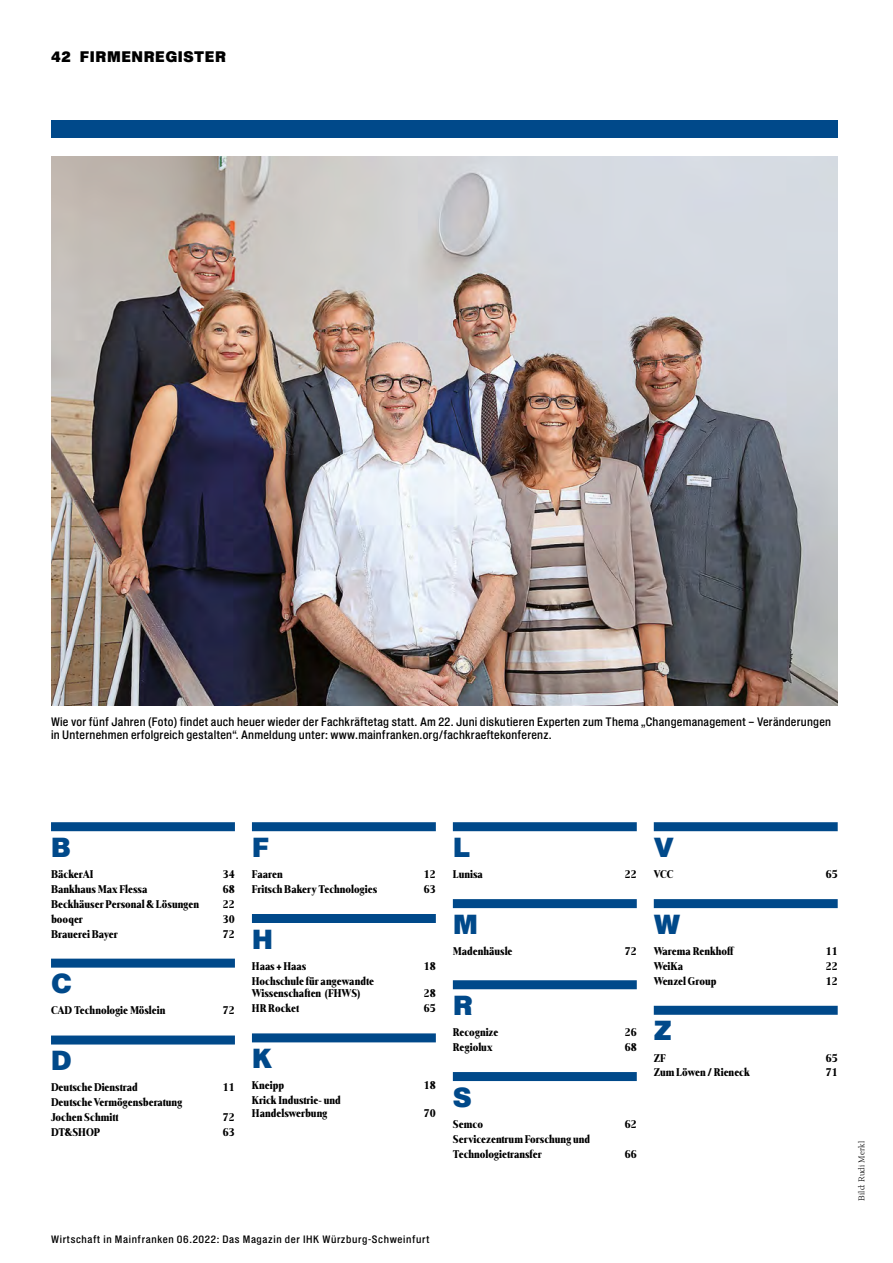
<style>
.page{position:relative;width:893px;height:1263px;background:#fff}
.page>*{position:absolute;margin:0;border:0;box-sizing:border-box;transform-origin:0 0}
.WiM_Buchstabe{font:27px "Shapiro Pro 96 Super";color:#00498a}
.t1{font:15px "Shapiro Pro 96 Super";letter-spacing:.04em;color:#000}
.WiM_Firmen{font:800 12px/12.8px "Frontis Condensed";color:#000}
.t2{font:12px/12.8px "Shapiro Pro 52 Middle";letter-spacing:.02em;color:#000}
.t3{font:10.5px "Shapiro Pro 52 Middle";letter-spacing:.06em;color:#000}
.t4{font:300 9px "Frontis";letter-spacing:.02em;color:#000}
</style>
<div class="page">
<div style="left:51px;top:120px;width:787px;height:18px;background:#00498a"></div>
<img style="left:51px;top:156px;width:787px;height:550px">
<div style="left:51px;top:822px;width:184px;height:9px;background:#00498a"></div>
<div style="left:51px;top:959px;width:184px;height:9px;background:#00498a"></div>
<div style="left:51px;top:1035px;width:184px;height:9px;background:#00498a"></div>
<div style="left:252px;top:822px;width:184px;height:9px;background:#00498a"></div>
<div style="left:252px;top:914px;width:184px;height:9px;background:#00498a"></div>
<div style="left:252px;top:1033px;width:184px;height:9px;background:#00498a"></div>
<div style="left:453px;top:822px;width:184px;height:9px;background:#00498a"></div>
<div style="left:453px;top:899px;width:184px;height:9px;background:#00498a"></div>
<div style="left:453px;top:980px;width:184px;height:9px;background:#00498a"></div>
<div style="left:453px;top:1072px;width:184px;height:9px;background:#00498a"></div>
<div style="left:654px;top:822px;width:184px;height:9px;background:#00498a"></div>
<div style="left:654px;top:899px;width:184px;height:9px;background:#00498a"></div>
<div style="left:654px;top:1006px;width:184px;height:9px;background:#00498a"></div>
<p class="t1" style="left:51px;top:46px;width:176px">42 FIRMENREGISTER</p>
<p class="t2" style="left:51px;top:716px;width:782px">Wie vor fünf Jahren (Foto) findet auch heuer wieder der Fachkräftetag statt. Am 22. Juni diskutieren Experten zum Thema „Changemanagement – Veränderungen in Unternehmen erfolgreich gestalten“. Anmeldung unter: www.mainfranken.org/fachkraeftekonferenz.</p>
<p class="WiM_Buchstabe" style="left:51px;top:828px;width:21px">B</p>
<p class="WiM_Firmen" style="left:51px;top:868px;width:44px">BäckerAI</p>
<p class="WiM_Firmen" style="left:223px;top:868px;width:14px">34</p>
<p class="WiM_Firmen" style="left:51px;top:882px;width:98px">Bankhaus Max Flessa</p>
<p class="WiM_Firmen" style="left:223px;top:882px;width:14px">68</p>
<p class="WiM_Firmen" style="left:51px;top:897px;width:150px">Beckhäuser Personal &amp; Lösungen</p>
<p class="WiM_Firmen" style="left:223px;top:897px;width:14px">22</p>
<p class="WiM_Firmen" style="left:51px;top:912px;width:33px">booqer</p>
<p class="WiM_Firmen" style="left:223px;top:912px;width:14px">30</p>
<p class="WiM_Firmen" style="left:51px;top:927px;width:68px">Brauerei Bayer</p>
<p class="WiM_Firmen" style="left:223px;top:927px;width:14px">72</p>
<p class="WiM_Buchstabe" style="left:51px;top:964px;width:22px">C</p>
<p class="WiM_Firmen" style="left:51px;top:1004px;width:116px">CAD Technologie Möslein</p>
<p class="WiM_Firmen" style="left:223px;top:1004px;width:14px">72</p>
<p class="WiM_Buchstabe" style="left:51px;top:1041px;width:22px">D</p>
<p class="WiM_Firmen" style="left:51px;top:1081px;width:88px">Deutsche Dienstrad</p>
<p class="WiM_Firmen" style="left:223px;top:1081px;width:14px">11</p>
<p class="WiM_Firmen" style="left:51px;top:1096px;width:133px">Deutsche Vermögensberatung</p>
<p class="WiM_Firmen" style="left:51px;top:1111px;width:69px">Jochen Schmitt</p>
<p class="WiM_Firmen" style="left:223px;top:1111px;width:14px">72</p>
<p class="WiM_Firmen" style="left:51px;top:1125px;width:51px">DT&amp;SHOP</p>
<p class="WiM_Firmen" style="left:223px;top:1125px;width:14px">63</p>
<p class="WiM_Buchstabe" style="left:252px;top:828px;width:19px">F</p>
<p class="WiM_Firmen" style="left:252px;top:868px;width:32px">Faaren</p>
<p class="WiM_Firmen" style="left:424px;top:868px;width:14px">12</p>
<p class="WiM_Firmen" style="left:252px;top:882px;width:127px">Fritsch Bakery Technologies</p>
<p class="WiM_Firmen" style="left:424px;top:882px;width:14px">63</p>
<p class="WiM_Buchstabe" style="left:252px;top:920px;width:22px">H</p>
<p class="WiM_Firmen" style="left:252px;top:959px;width:56px">Haas + Haas</p>
<p class="WiM_Firmen" style="left:424px;top:959px;width:14px">18</p>
<p class="WiM_Firmen" style="left:252px;top:974px;width:124px">Hochschule für angewandte<br>Wissenschaften (FHWS)</p>
<p class="WiM_Firmen" style="left:424px;top:987px;width:14px">28</p>
<p class="WiM_Firmen" style="left:252px;top:1002px;width:49px">HR Rocket</p>
<p class="WiM_Firmen" style="left:424px;top:1002px;width:14px">65</p>
<p class="WiM_Buchstabe" style="left:252px;top:1039px;width:21px">K</p>
<p class="WiM_Firmen" style="left:252px;top:1079px;width:34px">Kneipp</p>
<p class="WiM_Firmen" style="left:424px;top:1079px;width:14px">18</p>
<p class="WiM_Firmen" style="left:252px;top:1094px;width:90px">Krick Industrie- und<br>Handelswerbung</p>
<p class="WiM_Firmen" style="left:424px;top:1106px;width:14px">70</p>
<p class="WiM_Buchstabe" style="left:453px;top:828px;width:19px">L</p>
<p class="WiM_Firmen" style="left:453px;top:868px;width:32px">Lunisa</p>
<p class="WiM_Firmen" style="left:625px;top:868px;width:14px">22</p>
<p class="WiM_Buchstabe" style="left:453px;top:905px;width:26px">M</p>
<p class="WiM_Firmen" style="left:453px;top:944px;width:61px">Madenhäusle</p>
<p class="WiM_Firmen" style="left:625px;top:944px;width:14px">72</p>
<p class="WiM_Buchstabe" style="left:453px;top:986px;width:21px">R</p>
<p class="WiM_Firmen" style="left:453px;top:1026px;width:47px">Recognize</p>
<p class="WiM_Firmen" style="left:625px;top:1026px;width:14px">26</p>
<p class="WiM_Firmen" style="left:453px;top:1040px;width:41px">Regiolux</p>
<p class="WiM_Firmen" style="left:625px;top:1040px;width:14px">68</p>
<p class="WiM_Buchstabe" style="left:453px;top:1078px;width:20px">S</p>
<p class="WiM_Firmen" style="left:453px;top:1117px;width:32px">Semco</p>
<p class="WiM_Firmen" style="left:625px;top:1117px;width:14px">62</p>
<p class="WiM_Firmen" style="left:453px;top:1132px;width:139px">Servicezentrum Forschung und</p>
<p class="WiM_Firmen" style="left:453px;top:1147px;width:90px">Technologietransfer</p>
<p class="WiM_Firmen" style="left:625px;top:1147px;width:14px">66</p>
<p class="WiM_Buchstabe" style="left:654px;top:828px;width:22px">V</p>
<p class="WiM_Firmen" style="left:654px;top:868px;width:21px">VCC</p>
<p class="WiM_Firmen" style="left:826px;top:868px;width:14px">65</p>
<p class="WiM_Buchstabe" style="left:654px;top:905px;width:28px">W</p>
<p class="WiM_Firmen" style="left:654px;top:944px;width:81px">Warema Renkhoff</p>
<p class="WiM_Firmen" style="left:826px;top:944px;width:14px">11</p>
<p class="WiM_Firmen" style="left:654px;top:959px;width:31px">WeiKa</p>
<p class="WiM_Firmen" style="left:826px;top:959px;width:14px">22</p>
<p class="WiM_Firmen" style="left:654px;top:974px;width:64px">Wenzel Group</p>
<p class="WiM_Firmen" style="left:826px;top:974px;width:14px">12</p>
<p class="WiM_Buchstabe" style="left:654px;top:1011px;width:19px">Z</p>
<p class="WiM_Firmen" style="left:654px;top:1051px;width:14px">ZF</p>
<p class="WiM_Firmen" style="left:826px;top:1051px;width:14px">65</p>
<p class="WiM_Firmen" style="left:654px;top:1066px;width:97px">Zum Löwen / Rieneck</p>
<p class="WiM_Firmen" style="left:826px;top:1066px;width:14px">71</p>
<p class="t3" style="left:51px;top:1232px;width:380px">Wirtschaft in Mainfranken 06.2022: Das Magazin der IHK Würzburg-Schweinfurt</p>
<p class="t4" style="left:856px;top:1201px;width:62px;rotate:-90deg">Bild: Rudi Merkl</p>
</div>
